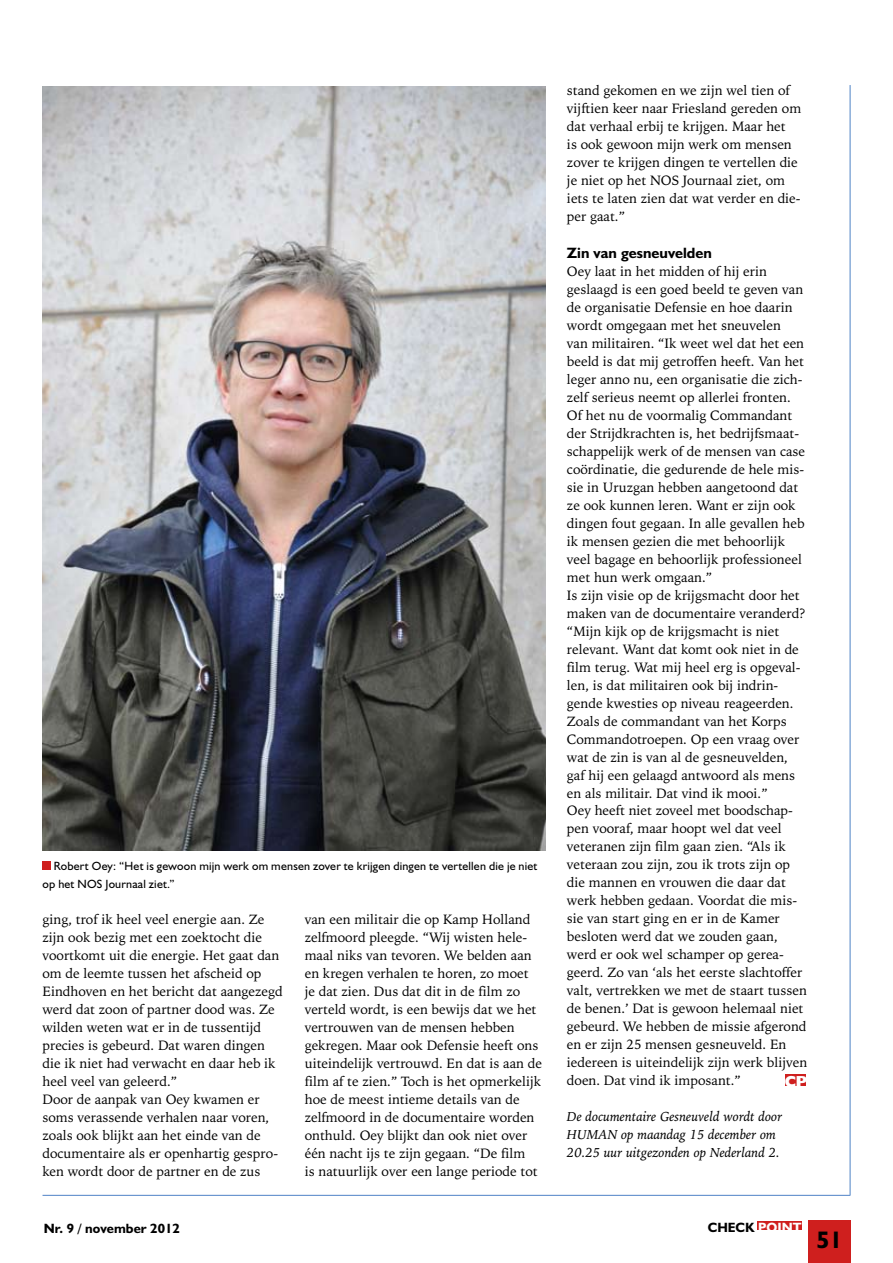
<style>
.page{position:relative;width:893px;height:1263px;background:#fff}
.page>*{position:absolute;margin:0;border:0;box-sizing:border-box;transform-origin:0 0}
.t1{font:700 24px "Humanist 521 BT";color:#000}
.t2{font:800 16.05px "Humanist 521 BT";color:#fff}
.t3{font:700 15px "Humanist 521 BT";color:#000}
.t4{font:13.5px/18px "Iowan Old Style BT";color:#000}
.t5{font:italic 13.5px/18px "Iowan Old Style BT";color:#000}
.t6{font:700 13.5px "Humanist 521 BT";color:#000}
.t7{font:12px/18px "Humanist 521 BT";letter-spacing:.015em;color:#000}
.s1{color:#fff}
</style>
<div class="page">
<div style="left:808px;top:1221px;width:42px;height:42px;background:#cf1f1e"></div>
<div style="left:757px;top:1221px;width:44px;height:9px;background:#cf1f1e"></div>
<hr style="left:43px;top:1195px;width:807px;height:1px;background:#4e82c6">
<div style="left:785px;top:1074px;width:21px;height:11px;background:#cf1f1e"></div>
<hr style="left:850px;top:85px;width:1px;height:1110px;background:#4e82c6">
<div style="left:43px;top:861px;width:8px;height:9px;background:#cf1f1e"></div>
<img style="left:43px;top:87px;width:503px;height:764px">
<p class="t7" style="left:43px;top:856px;width:496px;text-indent:11px">Robert Oey: “Het is gewoon mijn werk om mensen zover te krijgen dingen te vertellen die je niet op het NOS Journaal ziet.”</p>
<p class="t4" style="left:43px;top:910px;width:242px">ging, trof ik heel veel energie aan. Ze zijn ook bezig met een zoektocht die voortkomt uit die energie. Het gaat dan om de leemte tussen het afscheid op Eindhoven en het bericht dat aangezegd werd dat zoon of partner dood was. Ze wilden weten wat er in de tussentijd precies is gebeurd. Dat waren dingen die ik niet had verwacht en daar heb ik heel veel van geleerd.”<br>Door de aanpak van Oey kwamen er soms verassende verhalen naar voren, zoals ook blijkt aan het einde van de documentaire als er openhartig gespro&shy;ken wordt door de partner en de zus</p>
<p class="t4" style="left:305px;top:910px;width:239px">van een militair die op Kamp Holland zelfmoord pleegde. “Wij wisten hele&shy;maal niks van tevoren. We belden aan en kregen verhalen te horen, zo moet je dat zien. Dus dat dit in de film zo verteld wordt, is een bewijs dat we het vertrouwen van de mensen hebben gekregen. Maar ook Defensie heeft ons uiteindelijk vertrouwd. En dat is aan de film af te zien.” Toch is het opmerkelijk hoe de meest intieme details van de zelfmoord in de documentaire worden onthuld. Oey blijkt dan ook niet over één nacht ijs te zijn gegaan. “De film<br>is natuurlijk over een lange periode tot</p>
<p class="t4" style="left:567px;top:82px;width:236px">stand gekomen en we zijn wel tien of vijftien keer naar Friesland gereden om dat verhaal erbij te krijgen. Maar het<br>is ook gewoon mijn werk om mensen zover te krijgen dingen te vertellen die je niet op het NOS Journaal ziet, om iets te laten zien dat wat verder en die&shy;per gaat.”</p>
<p class="t3" style="left:567px;top:243px;width:146px">Zin van gesneuvelden</p>
<p class="t4" style="left:567px;top:262px;width:242px">Oey laat in het midden of hij erin geslaagd is een goed beeld te geven van de organisatie Defensie en hoe daarin wordt omgegaan met het sneuvelen<br>van militairen. “Ik weet wel dat het een beeld is dat mij getroffen heeft. Van het leger anno nu, een organisatie die zich&shy;zelf serieus neemt op allerlei fronten.<br>Of het nu de voormalig Commandant der Strijdkrachten is, het bedrijfsmaat&shy;schappelijk werk of de mensen van case coördinatie, die gedurende de hele mis&shy;sie in Uruzgan hebben aangetoond dat ze ook kunnen leren. Want er zijn ook dingen fout gegaan. In alle gevallen heb ik mensen gezien die met behoorlijk veel bagage en behoorlijk professioneel met hun werk omgaan.”<br>Is zijn visie op de krijgsmacht door het maken van de documentaire veranderd? “Mijn kijk op de krijgsmacht is niet relevant. Want dat komt ook niet in de film terug. Wat mij heel erg is opgeval&shy;len, is dat militairen ook bij indrin&shy;gende kwesties op niveau reageerden.<br>Zoals de commandant van het Korps Commandotroepen. Op een vraag over wat de zin is van al de gesneuvelden, gaf hij een gelaagd antwoord als mens en als militair. Dat vind ik mooi.”<br>Oey heeft niet zoveel met boodschap&shy;pen vooraf, maar hoopt wel dat veel veteranen zijn film gaan zien. “Als ik veteraan zou zijn, zou ik trots zijn op die mannen en vrouwen die daar dat werk hebben gedaan. Voordat die mis&shy;sie van start ging en er in de Kamer besloten werd dat we zouden gaan, werd er ook wel schamper op gerea&shy;geerd. Zo van ‘als het eerste slachtoffer valt, vertrekken we met de staart tussen de benen.’ Dat is gewoon helemaal niet gebeurd. We hebben de missie afgerond en er zijn 25 mensen gesneuveld. En iedereen is uiteindelijk zijn werk blijven doen. Dat vind ik imposant.”</p>
<p class="t5" style="left:567px;top:1108px;width:217px">De documentaire Gesneuveld wordt door<br>HUMAN op maandag 15 december om<br>20.25 uur uitgezonden op Nederland 2.</p>
<p class="t2" style="left:785px;top:1071px;width:24px">CP</p>
<p class="t6" style="left:44px;top:1220px;width:137px">Nr. 9 / november 2012</p>
<p class="t6" style="left:708px;top:1218px;width:95px">Check <span class="s1">point</span></p>
<h1 class="t1" style="left:816px;top:1225px;width:28px">51</h1>
</div>
